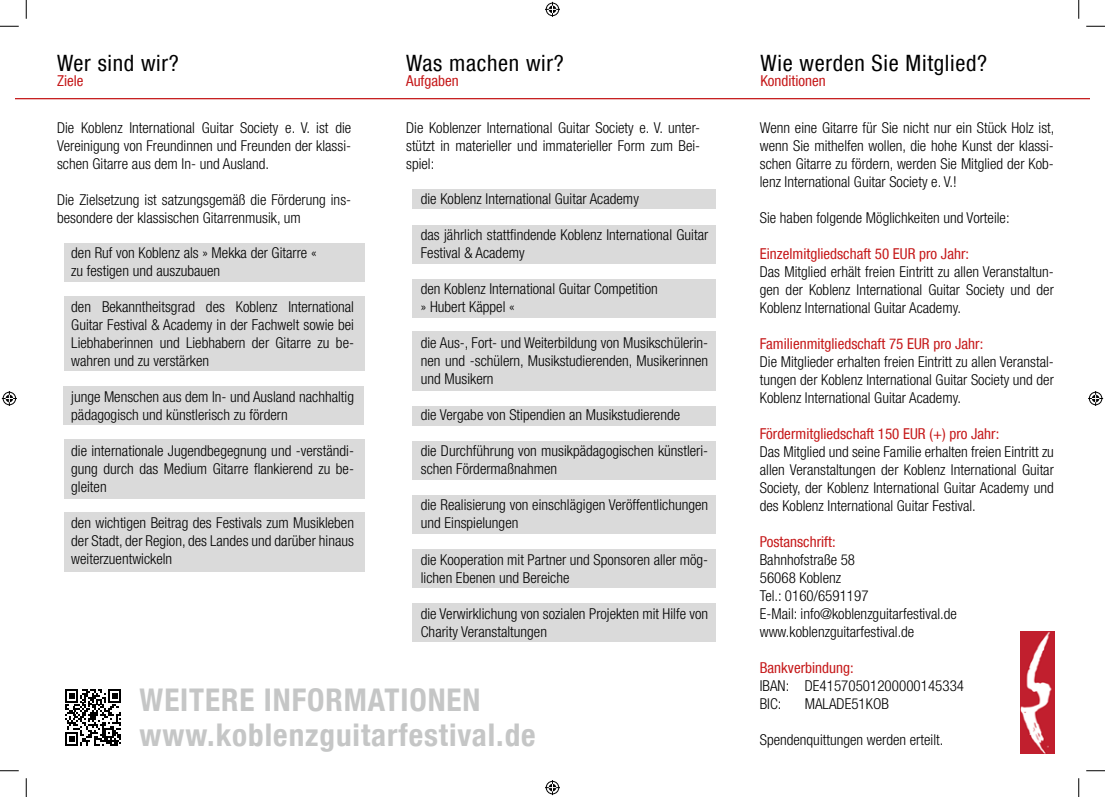
<style>
.page{position:relative;width:1105px;height:797px;background:#fff}
.page>*{position:absolute;margin:0;border:0;box-sizing:border-box;transform-origin:0 0}
.t1{font:700 condensed 31.25px/35px "Helvetica Neue LT Com";letter-spacing:.03em;color:#c5c6c6}
.t2{font:condensed 22.5px "Helvetica Neue LT Com";letter-spacing:.03em;color:#000}
.t3{font:300 condensed 15px/18px "Helvetica Neue LT Com";color:#000}
.t4{font:condensed 15px "Helvetica Neue LT Com";color:#c51718}
</style>
<div class="page">
<div style="left:413px;top:189px;width:303px;height:20px;background:#dadada"></div>
<div style="left:413px;top:225px;width:303px;height:38px;background:#dadada"></div>
<div style="left:413px;top:279px;width:303px;height:38px;background:#dadada"></div>
<div style="left:413px;top:331px;width:303px;height:59px;background:#dadada"></div>
<div style="left:413px;top:406px;width:303px;height:19px;background:#dadada"></div>
<div style="left:413px;top:441px;width:303px;height:38px;background:#dadada"></div>
<div style="left:413px;top:495px;width:303px;height:38px;background:#dadada"></div>
<div style="left:413px;top:549px;width:303px;height:39px;background:#dadada"></div>
<div style="left:413px;top:603px;width:303px;height:39px;background:#dadada"></div>
<div style="left:63px;top:386px;width:301px;height:39px;background:#dadada"></div>
<div style="left:64px;top:440px;width:301px;height:59px;background:#dadada"></div>
<div style="left:64px;top:512px;width:301px;height:59px;background:#dadada"></div>
<div style="left:64px;top:296px;width:301px;height:75px;background:#dadada"></div>
<div style="left:64px;top:243px;width:301px;height:38px;background:#dadada"></div>
<hr style="left:16px;top:98px;width:1073px;height:1px;background:#c51718">
<img style="left:1020px;top:631px;width:34px;height:122px">
<svg style="left:65px;top:689px;width:56px;height:56px"></svg>
<svg style="left:0;top:25px;width:19px;height:2px"></svg>
<svg style="left:1086px;top:25px;width:19px;height:2px"></svg>
<svg style="left:0;top:770px;width:19px;height:1px"></svg>
<svg style="left:1086px;top:770px;width:19px;height:1px"></svg>
<svg style="left:25px;top:0;width:2px;height:19px"></svg>
<svg style="left:25px;top:778px;width:2px;height:19px"></svg>
<svg style="left:1078px;top:0;width:1px;height:19px"></svg>
<svg style="left:1078px;top:778px;width:1px;height:19px"></svg>
<svg style="left:545px;top:2px;width:15px;height:15px"></svg>
<svg style="left:545px;top:780px;width:15px;height:15px"></svg>
<svg style="left:2px;top:391px;width:15px;height:15px"></svg>
<svg style="left:1088px;top:391px;width:15px;height:15px"></svg>
<h2 class="t2" style="left:57px;top:50px;width:123px">Wer sind wir?</h2>
<p class="t4" style="left:57px;top:72px;width:28px">Ziele</p>
<p class="t3" style="left:57px;top:118px;width:296px;text-align:justify">Die Koblenz International Guitar Society e. V. ist die Vereinigung von Freundinnen und Freunden der klassi&shy;schen Gitarre aus dem In- und Ausland.</p>
<p class="t3" style="left:57px;top:190px;width:296px">Die Zielsetzung ist satzungsgemäß die Förderung ins&shy;besondere der klassischen Gitarrenmusik, um</p>
<p class="t3" style="left:71px;top:243px;width:247px">den Ruf von Koblenz als » Mekka der Gitarre « zu festigen und auszubauen</p>
<p class="t3" style="left:71px;top:297px;width:284px;text-align:justify">den Bekanntheitsgrad des Koblenz International Guitar Festival &amp; Academy in der Fachwelt sowie bei Liebhaberinnen und Liebhabern der Gitarre zu be&shy;wahren und zu verstärken</p>
<p class="t3" style="left:71px;top:387px;width:284px">junge Menschen aus dem In- und Ausland nachhaltig pädagogisch und künstlerisch zu fördern</p>
<p class="t3" style="left:71px;top:441px;width:284px;text-align:justify">die internationale Jugendbegegnung und -verständi&shy;gung durch das Medium Gitarre flankierend zu be&shy;gleiten</p>
<p class="t3" style="left:71px;top:513px;width:284px;text-align:justify">den wichtigen Beitrag des Festivals zum Musikleben der Stadt, der Region, des Landes und darüber hinaus weiterzuentwickeln</p>
<h2 class="t2" style="left:406px;top:50px;width:159px">Was machen wir?</h2>
<p class="t4" style="left:406px;top:72px;width:54px">Aufgaben</p>
<p class="t3" style="left:406px;top:118px;width:296px;text-align:justify">Die Koblenzer International Guitar Society e. V. unter&shy;stützt in materieller und immaterieller Form zum Bei&shy;spiel:</p>
<p class="t3" style="left:421px;top:190px;width:220px">die Koblenz International Guitar Academy</p>
<p class="t3" style="left:421px;top:226px;width:289px">das jährlich stattfindende Koblenz International Guitar<br>Festival &amp; Academy</p>
<p class="t3" style="left:421px;top:280px;width:238px">den Koblenz International Guitar Competition » Hubert Käppel «</p>
<p class="t3" style="left:421px;top:334px;width:289px;text-align:justify">die Aus-, Fort- und Weiterbildung von Musikschülerin&shy;nen und -schülern, Musikstudierenden, Musikerinnen und Musikern</p>
<p class="t3" style="left:421px;top:406px;width:261px">die Vergabe von Stipendien an Musikstudierende</p>
<p class="t3" style="left:421px;top:442px;width:289px">die Durchführung von musikpädagogischen künstleri&shy;schen Fördermaßnahmen</p>
<p class="t3" style="left:421px;top:496px;width:289px">die Realisierung von einschlägigen Veröffentlichungen und Einspielungen</p>
<p class="t3" style="left:421px;top:550px;width:289px">die Kooperation mit Partner und Sponsoren aller mög&shy;lichen Ebenen und Bereiche</p>
<p class="t3" style="left:421px;top:604px;width:289px">die Verwirklichung von sozialen Projekten mit Hilfe von<br>Charity Veranstaltungen</p>
<h1 class="t1" style="left:140px;top:682px;width:398px">WEITERE INFORMATIONEN www.koblenzguitarfestival.de</h1>
<h2 class="t2" style="left:760px;top:50px;width:228px">Wie werden Sie Mitglied?</h2>
<p class="t4" style="left:760px;top:72px;width:67px">Konditionen</p>
<p class="t3" style="left:760px;top:118px;width:296px;text-align:justify">Wenn eine Gitarre für Sie nicht nur ein Stück Holz ist, wenn Sie mithelfen wollen, die hohe Kunst der klassi&shy;schen Gitarre zu fördern, werden Sie Mitglied der Kob&shy;lenz International Guitar Society e. V.!</p>
<p class="t3" style="left:760px;top:208px;width:251px">Sie haben folgende Möglichkeiten und Vorteile:</p>
<p class="t4" style="left:760px;top:244px;width:211px">Einzelmitgliedschaft 50 EUR pro Jahr:</p>
<p class="t3" style="left:760px;top:262px;width:296px;text-align:justify">Das Mitglied erhält freien Eintritt zu allen Veranstaltun&shy;gen der Koblenz International Guitar Society und der Koblenz International Guitar Academy.</p>
<p class="t4" style="left:760px;top:334px;width:225px">Familienmitgliedschaft 75 EUR pro Jahr:</p>
<p class="t3" style="left:760px;top:352px;width:296px;text-align:justify">Die Mitglieder erhalten freien Eintritt zu allen Veranstal&shy;tungen der Koblenz International Guitar Society und der Koblenz International Guitar Academy.</p>
<p class="t4" style="left:760px;top:424px;width:241px">Fördermitgliedschaft 150 EUR (+) pro Jahr:</p>
<p class="t3" style="left:760px;top:442px;width:296px;text-align:justify">Das Mitglied und seine Familie erhalten freien Eintritt zu allen Veranstaltungen der Koblenz International Guitar Society, der Koblenz International Guitar Academy und des Koblenz International Guitar Festival.</p>
<p class="t4" style="left:760px;top:532px;width:77px">Postanschrift:</p>
<p class="t3" style="left:760px;top:550px;width:199px">Bahnhofstraße 58<br>56068 Koblenz<br>Tel.: 0160/6591197<br>E-Mail: info@koblenzguitarfestival.de www.koblenzguitarfestival.de</p>
<p class="t4" style="left:760px;top:658px;width:95px">Bankverbindung:</p>
<p class="t3" style="left:760px;top:676px;width:206px">IBAN: DE41570501200000145334<br>BIC:</p>
<p class="t3" style="left:805px;top:694px;width:86px">MALADE51KOB</p>
<p class="t3" style="left:760px;top:730px;width:185px">Spendenquittungen werden erteilt.</p>
</div>
